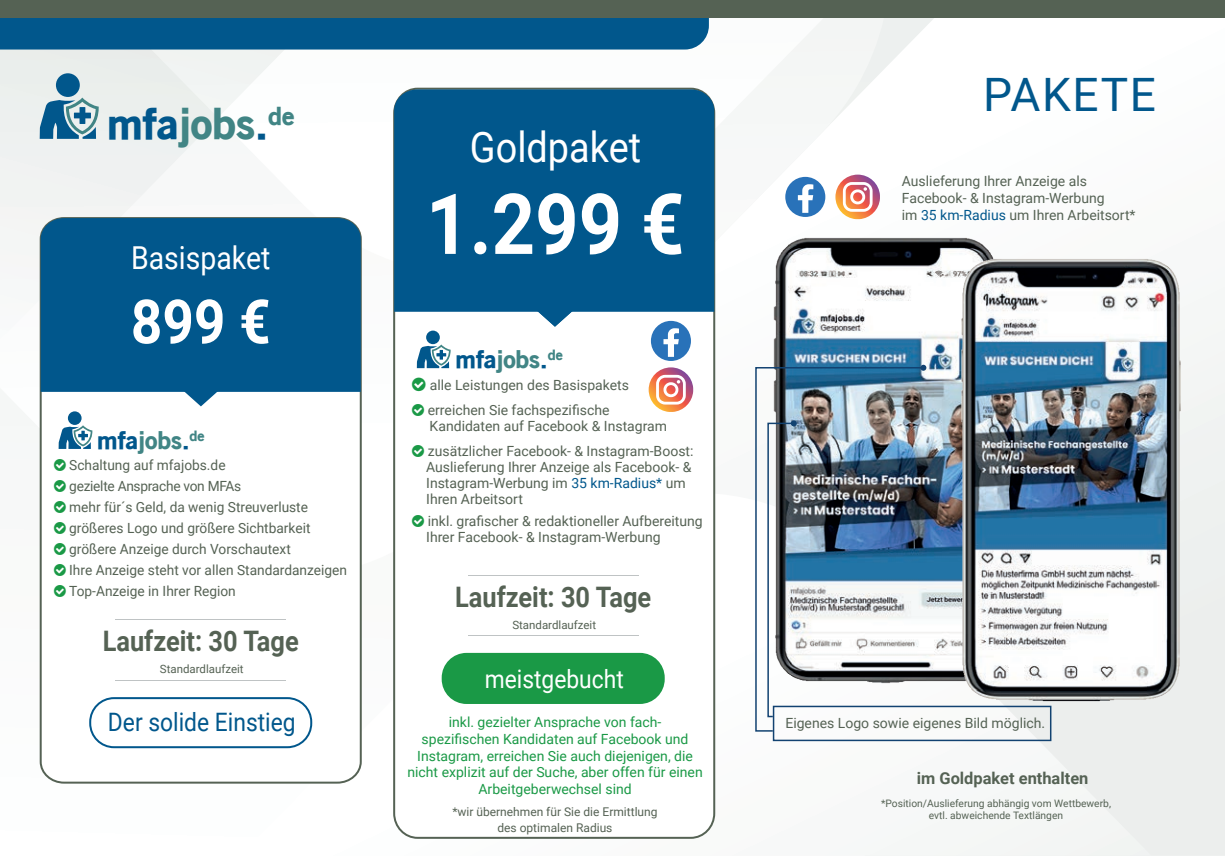
<style>
.page{position:relative;width:1225px;height:857px;background:#fff}
.page>*{position:absolute;margin:0;border:0;box-sizing:border-box;transform-origin:0 0}
.t1{font:700 84.2px "Roboto";color:#fff;scale:.9 1}
.t2{font:700 61px "Roboto";color:#fff;scale:.9 1}
.t3{font:46px "Roboto";letter-spacing:.035em;color:#01578c}
.t4{font:900 42.6px "Old Sans";color:#01578c}
.t5{font:42px "Roboto";color:#fff;scale:.9 1}
.t6{font:31.6px "Roboto";color:#fff;scale:.9 1}
.t7{font:700 28.2px "Roboto";color:#556254;scale:.9 1}
.t8{font:25.4px "Roboto";color:#01578c;scale:.9 1}
.t9{font:25.4px "Roboto";color:#fff;scale:.9 1}
.t10{font:900 24.4px "Old Sans";color:#01578c}
.t11{font:700 16.4px "Roboto";color:#556254}
.t12{font:14px/21px "Roboto";color:#556254}
.t13{font:14px/16.8px "Roboto";color:#1a9946;text-align:center}
.t14{font:12px/15.8px "Roboto";color:#556254;text-align:center}
.t15{font:11.4px "Roboto";color:#556254}
.t16{font:10.2px/12.4px "Roboto";color:#556254;text-align:center}
.s1{color:#418585}
.s2{color:#01578c}
</style>
<div class="page">
<div style="left:838px;top:329px;width:387px;height:526px;background:#f3f4f3"></div>
<svg style="left:715px;top:17px;width:172px;height:584px"></svg>
<svg style="left:451px;top:17px;width:390px;height:281px"></svg>
<svg style="left:0;top:49px;width:451px;height:206px"></svg>
<div style="left:0;top:17px;width:709px;height:32px;background:#01578c"></div>
<div style="left:0;top:0;width:1225px;height:17px;background:#556254"></div>
<div style="left:393px;top:88px;width:322px;height:750px;background:#fff;border:2px solid #556254;border-radius:24px"></div>
<div style="left:394px;top:89px;width:320px;height:222px;background:#01578c"></div>
<svg style="left:527px;top:277px;width:56px;height:49px"></svg>
<svg style="left:39px;top:216px;width:324px;height:568px"></svg>
<div style="left:41px;top:218px;width:320px;height:173px;background:#01578c"></div>
<svg style="left:173px;top:356px;width:56px;height:50px"></svg>
<div style="left:56px;top:73px;width:24px;height:24px;background:#01578c;border-radius:50%"></div>
<svg style="left:40px;top:97px;width:59px;height:42px;background:#679ab2"></svg>
<div style="left:68px;top:411px;width:14px;height:13px;background:#01578c;border-radius:50%"></div>
<svg style="left:59px;top:425px;width:33px;height:23px"></svg>
<div style="left:426px;top:330px;width:14px;height:14px;background:#01578c;border-radius:50%"></div>
<svg style="left:417px;top:344px;width:34px;height:24px"></svg>
<hr style="left:116px;top:618px;width:170px;height:1px;background:#bfc3c4">
<hr style="left:116px;top:679px;width:170px;height:1px;background:#bfc3c4">
<div style="left:89px;top:696px;width:223px;height:51px;border:2px solid #01578c;border-radius:24px"></div>
<hr style="left:468px;top:574px;width:170px;height:1px;background:#bfc3c4">
<hr style="left:468px;top:635px;width:170px;height:1px;background:#bfc3c4">
<div style="left:443px;top:653px;width:220px;height:49px;background:#1a9946;border-radius:24px"></div>
<div style="left:442px;top:652px;width:222px;height:51px;border:2px solid #1a9946;border-radius:24px"></div>
<div style="left:785px;top:177px;width:40px;height:40px;background:#2972b9;border-radius:50%"></div>
<svg style="left:798px;top:184px;width:15px;height:29px"></svg>
<svg style="left:835px;top:174px;width:45px;height:45px"></svg>
<svg style="left:843px;top:182px;width:29px;height:30px"></svg>
<img style="left:768px;top:226px;width:215px;height:471px">
<img style="left:942px;top:245px;width:246px;height:471px">
<img style="left:754px;top:366px;width:171px;height:366px">
<svg style="left:920px;top:364px;width:6px;height:6px"></svg>
<div style="left:651px;top:321px;width:40px;height:40px;background:#2972b9;border-radius:50%"></div>
<svg style="left:663px;top:328px;width:16px;height:28px"></svg>
<svg style="left:648px;top:367px;width:45px;height:45px"></svg>
<svg style="left:656px;top:374px;width:30px;height:30px"></svg>
<svg style="left:766px;top:420px;width:31px;height:297px"></svg>
<svg style="left:54px;top:458px;width:12px;height:13px"></svg>
<svg style="left:54px;top:479px;width:12px;height:13px"></svg>
<svg style="left:54px;top:500px;width:12px;height:13px"></svg>
<svg style="left:54px;top:521px;width:12px;height:13px"></svg>
<svg style="left:54px;top:542px;width:12px;height:13px"></svg>
<svg style="left:54px;top:563px;width:12px;height:13px"></svg>
<svg style="left:54px;top:584px;width:12px;height:13px"></svg>
<h3 class="t4" style="left:107px;top:97px;width:189px">mfa<span class="s1">jobs</span>.<sup>de</sup></h3>
<h3 class="t6" style="left:131px;top:236px;width:156px">Basispaket</h3>
<h2 class="t2" style="left:131px;top:279px;width:157px">899 €</h2>
<h3 class="t10" style="left:97px;top:424px;width:109px">mfa<span class="s1">jobs</span>.<sup>de</sup></h3>
<p class="t12" style="left:69px;top:454px;width:279px">Schaltung auf mfajobs.de<br>gezielte Ansprache von MFAs<br>mehr für´s Geld, da wenig Streuverluste größeres Logo und größere Sichtbarkeit größere Anzeige durch Vorschautext<br>Ihre Anzeige steht vor allen Standardanzeigen Top-Anzeige in Ihrer Region</p>
<h3 class="t7" style="left:103px;top:621px;width:219px">Laufzeit: 30 Tage</h3>
<p class="t15" style="left:160px;top:661px;width:85px">Standardlaufzeit</p>
<h3 class="t8" style="left:108px;top:704px;width:210px">Der solide Einstieg</h3>
<h3 class="t5" style="left:470px;top:118px;width:192px">Goldpaket</h3>
<h1 class="t1" style="left:426px;top:165px;width:289px">1.299 €</h1>
<h3 class="t10" style="left:455px;top:344px;width:109px">mfa<span class="s1">jobs</span>.<sup>de</sup></h3>
<p class="t12" style="left:428px;top:371px;width:203px;line-height:25.4px">alle Leistungen des Basispakets erreichen Sie fachspezifische</p>
<p class="t12" style="left:428px;top:412px;width:267px;line-height:25.4px">Kandidaten auf Facebook &amp; Instagram zusätzlicher Facebook- &amp; Instagram-Boost:</p>
<p class="t12" style="left:426px;top:458px;width:267px;line-height:15.8px">Auslieferung Ihrer Anzeige als Facebook- &amp;<br>Instagram-Werbung im <span class="s2">35 km-Radius*</span> um<br>Ihren Arbeitsort</p>
<p class="t12" style="left:426px;top:512px;width:278px;line-height:15.8px">inkl. grafischer &amp; redaktioneller Aufbereitung<br>Ihrer Facebook- &amp; Instagram-Werbung</p>
<h3 class="t7" style="left:455px;top:577px;width:219px">Laufzeit: 30 Tage</h3>
<p class="t15" style="left:512px;top:616px;width:85px">Standardlaufzeit</p>
<h3 class="t9" style="left:485px;top:660px;width:156px">meistgebucht</h3>
<p class="t13" style="left:407px;top:712px;width:297px">inkl. gezielter Ansprache von fach-<br>spezifischen Kandidaten auf Facebook und Instagram, erreichen Sie auch diejenigen, die nicht explizit auf der Suche, aber offen für einen Arbeitgeberwechsel sind</p>
<p class="t14" style="left:452px;top:802px;width:207px">*wir übernehmen für Sie die Ermittlung des optimalen Radius</p>
<h3 class="t3" style="left:983px;top:62px;width:175px">PAKETE</h3>
<p class="t12" style="left:902px;top:172px;width:235px;line-height:16.8px">Auslieferung Ihrer Anzeige als<br>Facebook- &amp; Instagram-Werbung<br>im <span class="s2">35 km-Radius</span> um Ihren Arbeitsort*</p>
<p class="t12" style="left:785px;top:712px;width:261px">Eigenes Logo sowie eigenes Bild möglich.</p>
<p class="t11" style="left:916px;top:766px;width:173px">im Goldpaket enthalten</p>
<p class="t16" style="left:881px;top:796px;width:231px">*Position/Auslieferung abhängig vom Wettbewerb, evtl. abweichende Textlängen</p>
</div>
